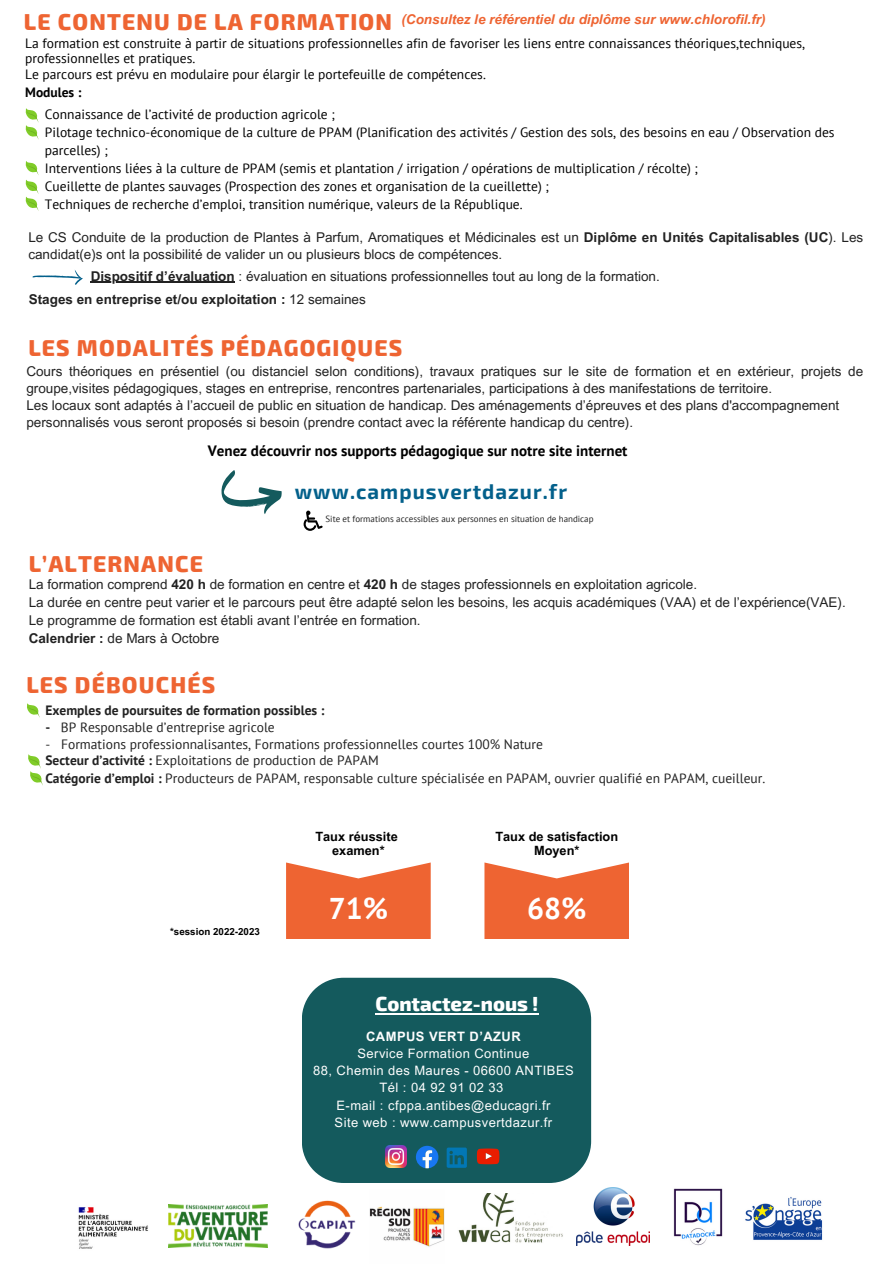
<style>
.page{position:relative;width:894px;height:1264px;background:#fff}
.page>*{position:absolute;margin:0;border:0;box-sizing:border-box;transform-origin:0 0}
.t1{font:700 30px "PT Sans";color:#fff}
.t2{font:800 22.5px "Exo 2";letter-spacing:.05em;color:#ee6432}
.t3{font:700 20.55px "Exo 2";letter-spacing:.05em;color:#03608b}
.t4{font:800 19.95px "Exo 2";color:#fff}
.t5{font:700 15px "PT Sans";color:#000}
.t6{font:13.5px/16.8px "Arial MT Pro";color:#222}
.t7{font:13.5px/18px "PT Sans";color:#000}
.t8{font:13.5px/17.4px "PT Sans";color:#222}
.t9{font:italic 700 13.5px "Arial MT Pro";color:#ee6432}
.t10{font:700 13.5px "Arial MT Pro";color:#222}
.t11{font:700 13.5px "PT Sans";color:#222}
.t12{font:700 13.5px "PT Sans";color:#000}
.t13{font:12.9px "Arial MT Pro";letter-spacing:.035em;color:#fefefe}
.t14{font:700 12.9px "Arial MT Pro";letter-spacing:.035em;color:#fefefe}
.t15{font:700 12.75px/13.8px "Arial MT Pro";color:#000;text-align:center}
.t16{font:700 9.75px "Arial MT Pro";color:#000}
.t17{font:9px "PT Sans";color:#222}
.s1{font-weight:700}
.s2{font-weight:400}
</style>
<div class="page">
<svg style="left:221px;top:470px;width:60px;height:44px"></svg>
<svg style="left:303px;top:510px;width:19px;height:21px"></svg>
<svg style="left:27px;top:703px;width:13px;height:15px"></svg>
<svg style="left:28px;top:754px;width:15px;height:31px"></svg>
<svg style="left:286px;top:862px;width:144px;height:77px;background:#ef7548"></svg>
<svg style="left:484px;top:862px;width:145px;height:77px;background:#ef7549"></svg>
<svg style="left:25px;top:108px;width:14px;height:32px"></svg>
<svg style="left:25px;top:161px;width:14px;height:50px"></svg>
<img style="left:673px;top:1188px;width:50px;height:58px">
<img style="left:576px;top:1187px;width:73px;height:58px">
<img style="left:298px;top:1200px;width:57px;height:49px">
<img style="left:458px;top:1193px;width:105px;height:50px">
<img style="left:168px;top:1204px;width:99px;height:43px">
<img style="left:745px;top:1197px;width:78px;height:43px">
<img style="left:78px;top:1207px;width:70px;height:42px">
<img style="left:369px;top:1206px;width:75px;height:41px">
<svg style="left:32px;top:270px;width:51px;height:15px"></svg>
<hr style="left:91px;top:282px;width:144px;height:1px;background:#222">
<div style="left:302px;top:977px;width:289px;height:205px;background:#145a5d"></div>
<img style="left:385px;top:1145px;width:21px;height:22px">
<svg style="left:416px;top:1145px;width:22px;height:23px"></svg>
<svg style="left:446px;top:1147px;width:21px;height:20px"></svg>
<svg style="left:476px;top:1148px;width:23px;height:16px"></svg>
<hr style="left:375px;top:1012px;width:163px;height:2px;background:#fff">
<h6 class="t2" style="left:24px;top:7px;width:369px">LE CONTENU DE LA FORMATION</h6>
<p class="t9" style="left:401px;top:14px;width:365px">(Consultez le référentiel du diplôme sur www.chlorofil.fr)</p>
<p class="t7" style="left:25px;top:35px;width:781px;line-height:15.8px">La formation est construite à partir de situations professionnelles afin de favoriser les liens entre connaissances théoriques,techniques, professionnelles et pratiques.<br>Le parcours est prévu en modulaire pour élargir le portefeuille de compétences.</p>
<p class="t12" style="left:25px;top:83px;width:58px">Modules :</p>
<p class="t7" style="left:45px;top:105px;width:791px">Connaissance de l’activité de production agricole ;<br>Pilotage technico-économique de la culture de PPAM (Planification des activités / Gestion des sols, des besoins en eau / Observation des parcelles) ;<br>Interventions liées à la culture de PPAM (semis et plantation / irrigation / opérations de multiplication / récolte) ;<br>Cueillette de plantes sauvages (Prospection des zones et organisation de la cueillette) ;<br>Techniques de recherche d’emploi, transition numérique, valeurs de la République.</p>
<p class="t6" style="left:28px;top:230px;width:836px">Le CS Conduite de la production de Plantes à Parfum, Aromatiques et Médicinales est un <span class="s1">Diplôme en Unités Capitalisables (UC</span>). Les candidat(e)s ont la possibilité de valider un ou plusieurs blocs de compétences.</p>
<h6 class="t6" style="left:91px;top:269px;width:570px"><span class="s1">Dispositif d’évaluation</span> : évaluation en situations professionnelles tout au long de la formation.</h6>
<p class="t10" style="left:29px;top:294px;width:338px">Stages en entreprise et/ou exploitation : <span class="s2">12 semaines</span></p>
<p class="t2" style="left:28px;top:333px;width:375px">LES MODALITÉS PÉDAGOGIQUES</p>
<p class="t6" style="left:26px;top:365px;width:838px">Cours théoriques en présentiel (ou distanciel selon conditions), travaux pratiques sur le site de formation et en extérieur, projets de groupe,visites pédagogiques, stages en entreprise, rencontres partenariales, participations à des manifestations de territoire.<br>Les locaux sont adaptés à l’accueil de public en situation de handicap. Des aménagements d’épreuves et des plans d'accompagnement personnalisés vous seront proposés si besoin (prendre contact avec la référente handicap du centre).</p>
<p class="t5" style="left:208px;top:441px;width:421px">Venez découvrir nos supports pédagogique sur notre site internet</p>
<p class="t3" style="left:295px;top:478px;width:274px">www.campusvertdazur.fr</p>
<p class="t17" style="left:325px;top:512px;width:269px">Site et formations accessibles aux personnes en situation de handicap</p>
<h6 class="t2" style="left:29px;top:549px;width:176px">L’ALTERNANCE</h6>
<h6 class="t6" style="left:29px;top:577px;width:818px;line-height:18px">La formation comprend <span class="s1">420 h</span> de formation en centre et <span class="s1">420 h</span> de stages professionnels en exploitation agricole.<br>La durée en centre peut varier et le parcours peut être adapté selon les besoins, les acquis académiques (VAA) et de l’expérience(VAE).<br>Le programme de formation est établi avant l’entrée en formation.<br><span class="s1">Calendrier :</span> de Mars à Octobre</h6>
<p class="t2" style="left:26px;top:670px;width:190px">LES DÉBOUCHÉS</p>
<h5 class="t11" style="left:45px;top:701px;width:280px">Exemples de poursuites de formation possibles :</h5>
<h5 class="t8" style="left:45px;top:718px;width:231px"><span class="s1">-</span> BP Responsable d’entreprise agricole</h5>
<h5 class="t8" style="left:45px;top:735px;width:721px">- Formations professionnalisantes, Formations professionnelles courtes 100% Nature<br><span class="s1">Secteur d’activité :</span> Exploitations de production de PAPAM<br><span class="s1">Catégorie d’emploi :</span> Producteurs de PAPAM, responsable culture spécialisée en PAPAM, ouvrier qualifié en PAPAM, cueilleur.</h5>
<h6 class="t15" style="left:315px;top:831px;width:84px">Taux réussite</h6>
<p class="t15" style="left:332px;top:845px;width:54px">examen*</p>
<p class="t15" style="left:495px;top:831px;width:124px">Taux de satisfaction<br>Moyen*</p>
<p class="t16" style="left:170px;top:928px;width:91px">*session 2022-2023</p>
<h6 class="t1" style="left:329px;top:888px;width:61px">71%</h6>
<h6 class="t1" style="left:527px;top:888px;width:61px">68%</h6>
<h1 class="t4" style="left:375px;top:990px;width:165px">Contactez-nous !</h1>
<p class="t14" style="left:366px;top:1031px;width:156px">CAMPUS VERT D’AZUR</p>
<h1 class="t13" style="left:357px;top:1048px;width:173px">Service Formation Continue</h1>
<p class="t13" style="left:313px;top:1065px;width:262px">88, Chemin des Maures - 06600 ANTIBES</p>
<p class="t13" style="left:379px;top:1082px;width:125px">Tél : 04 92 91 02 33</p>
<h4 class="t13" style="left:336px;top:1100px;width:215px">E-mail : cfppa.antibes@educagri.fr</h4>
<p class="t13" style="left:334px;top:1117px;width:219px">Site web : www.campusvertdazur.fr</p>
</div>
